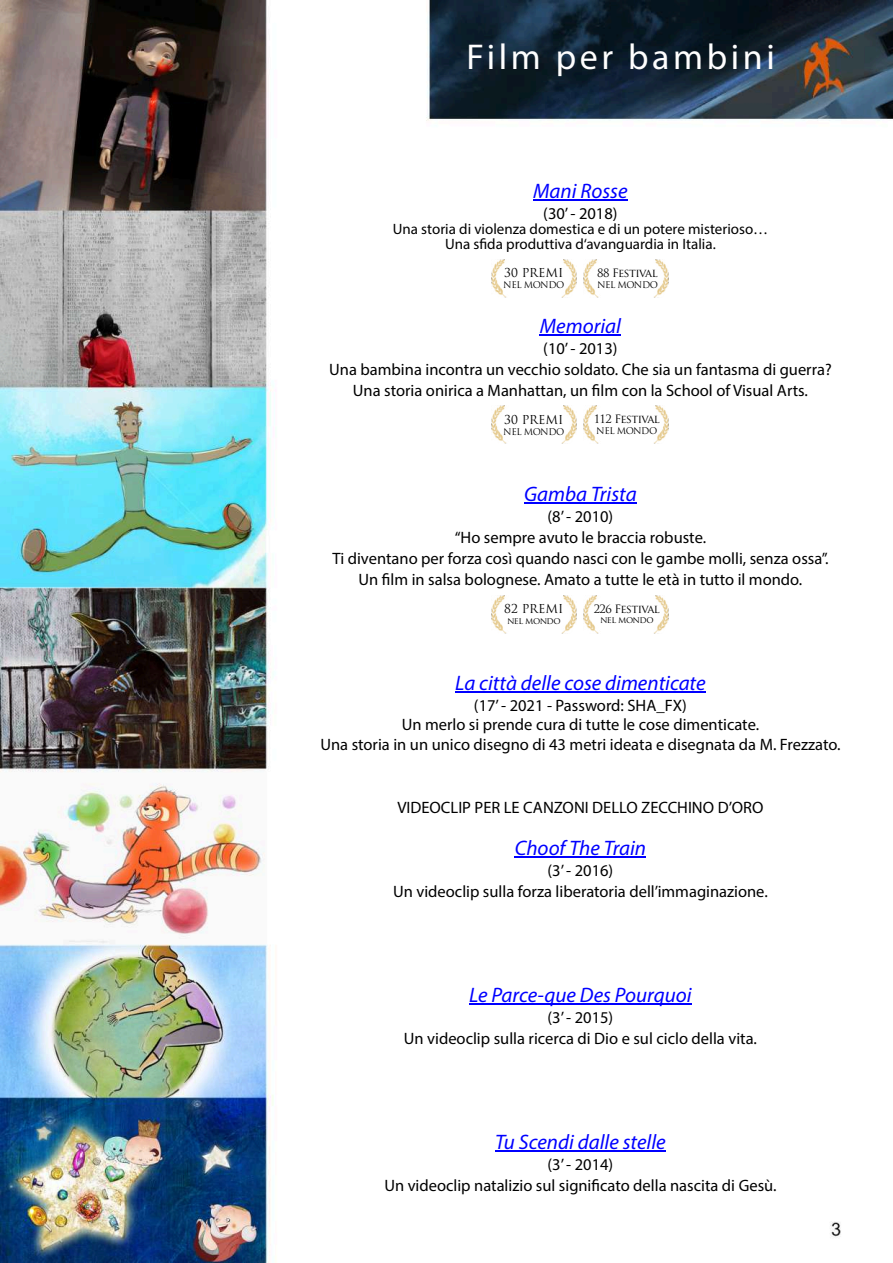
<style>
.page{position:relative;width:893px;height:1263px;background:#fff}
.page>*{position:absolute;margin:0;border:0;box-sizing:border-box;transform-origin:0 0}
.t1{font:36px "Myriad Pro";letter-spacing:.1em;color:#fefefe}
.t2{font:italic 21px "Myriad Pro";color:#00f}
.t3{font:16.5px/21px "Myriad Pro";color:#000;text-align:center}
.t4{font:15px/15px "Myriad Pro";color:#000;text-align:center}
.t5{font:12px "Trajan Pro";color:#000}
.t6{font:11.25px "Trajan Pro";letter-spacing:-.05em;color:#000}
.t7{font:9px "Trajan Pro";letter-spacing:-.05em;color:#000}
</style>
<div class="page">
<img style="left:0;top:0;width:893px;height:1263px">
<img style="left:584px;top:595px;width:84px;height:39px">
<img style="left:492px;top:595px;width:84px;height:39px">
<img style="left:584px;top:406px;width:84px;height:38px">
<img style="left:492px;top:406px;width:84px;height:38px">
<img style="left:584px;top:259px;width:84px;height:38px">
<img style="left:492px;top:259px;width:84px;height:38px">
<hr style="left:533px;top:199px;width:94px;height:1px;background:#00f">
<hr style="left:540px;top:334px;width:81px;height:1px;background:#00f">
<hr style="left:524px;top:502px;width:113px;height:1px;background:#00f">
<hr style="left:455px;top:691px;width:250px;height:1px;background:#00f">
<hr style="left:515px;top:857px;width:131px;height:1px;background:#00f">
<hr style="left:469px;top:1004px;width:222px;height:1px;background:#00f">
<hr style="left:495px;top:1151px;width:171px;height:1px;background:#00f">
<h1 class="t1" style="left:467px;top:42px;width:310px">Film per bambini</h1>
<p class="t2" style="left:533px;top:182px;width:96px">Mani Rosse</p>
<p class="t3" style="left:543px;top:204px;width:76px">(30’ - 2018)</p>
<p class="t4" style="left:393px;top:222px;width:377px">Una storia di violenza domestica e di un potere misterioso…<br>Una sfida produttiva d‘avanguardia in Italia.</p>
<p class="t5" style="left:504px;top:268px;width:61px">30 PREMI</p>
<p class="t7" style="left:503px;top:282px;width:63px">NEL MONDO</p>
<p class="t6" style="left:597px;top:268px;width:62px">88 Festival</p>
<p class="t7" style="left:597px;top:281px;width:63px">NEL MONDO</p>
<p class="t2" style="left:540px;top:317px;width:83px">Memorial</p>
<p class="t3" style="left:329px;top:339px;width:504px">(10’ - 2013)<br>Una bambina incontra un vecchio soldato. Che sia un fantasma di guerra?<br>Una storia onirica a Manhattan, un film con la School of Visual Arts.</p>
<p class="t5" style="left:504px;top:415px;width:61px">30 PREMI</p>
<p class="t7" style="left:503px;top:428px;width:63px">NEL MONDO</p>
<p class="t6" style="left:594px;top:414px;width:68px">112 Festival</p>
<p class="t7" style="left:596px;top:427px;width:63px">NEL MONDO</p>
<p class="t2" style="left:524px;top:485px;width:114px">Gamba Trista</p>
<p class="t3" style="left:332px;top:507px;width:498px">(8’ - 2010)<br>“Ho sempre avuto le braccia robuste.<br>Ti diventano per forza così quando nasci con le gambe molli, senza ossa”.<br>Un film in salsa bolognese. Amato a tutte le età in tutto il mondo.</p>
<p class="t5" style="left:504px;top:604px;width:61px">82 PREMI</p>
<p class="t7" style="left:507px;top:617px;width:55px">nel mondo</p>
<p class="t6" style="left:594px;top:604px;width:68px">226 Festival</p>
<p class="t7" style="left:600px;top:617px;width:55px">nel mondo</p>
<p class="t2" style="left:455px;top:674px;width:252px">La città delle cose dimenticate</p>
<p class="t3" style="left:320px;top:697px;width:521px;line-height:19.8px">(17’ - 2021 - Password: SHA_FX)<br>Un merlo si prende cura di tutte le cose dimenticate.<br>Una storia in un unico disegno di 43 metri ideata e disegnata da M. Frezzato.</p>
<p class="t3" style="left:397px;top:799px;width:368px">VIDEOCLIP PER LE CANZONI DELLO ZECCHINO D’ORO</p>
<p class="t2" style="left:515px;top:839px;width:133px">Choof The Train</p>
<p class="t3" style="left:393px;top:862px;width:376px">(3’ - 2016)<br>Un videoclip sulla forza liberatoria dell’immaginazione.</p>
<p class="t2" style="left:469px;top:986px;width:224px">Le Parce-que Des Pourquoi</p>
<p class="t3" style="left:404px;top:1009px;width:355px">(3’ - 2015)<br>Un videoclip sulla ricerca di Dio e sul ciclo della vita.</p>
<p class="t2" style="left:495px;top:1133px;width:172px">Tu Scendi dalle stelle</p>
<p class="t3" style="left:384px;top:1156px;width:394px">(3’ - 2014)<br>Un videoclip natalizio sul significato della nascita di Gesù.</p>
</div>
